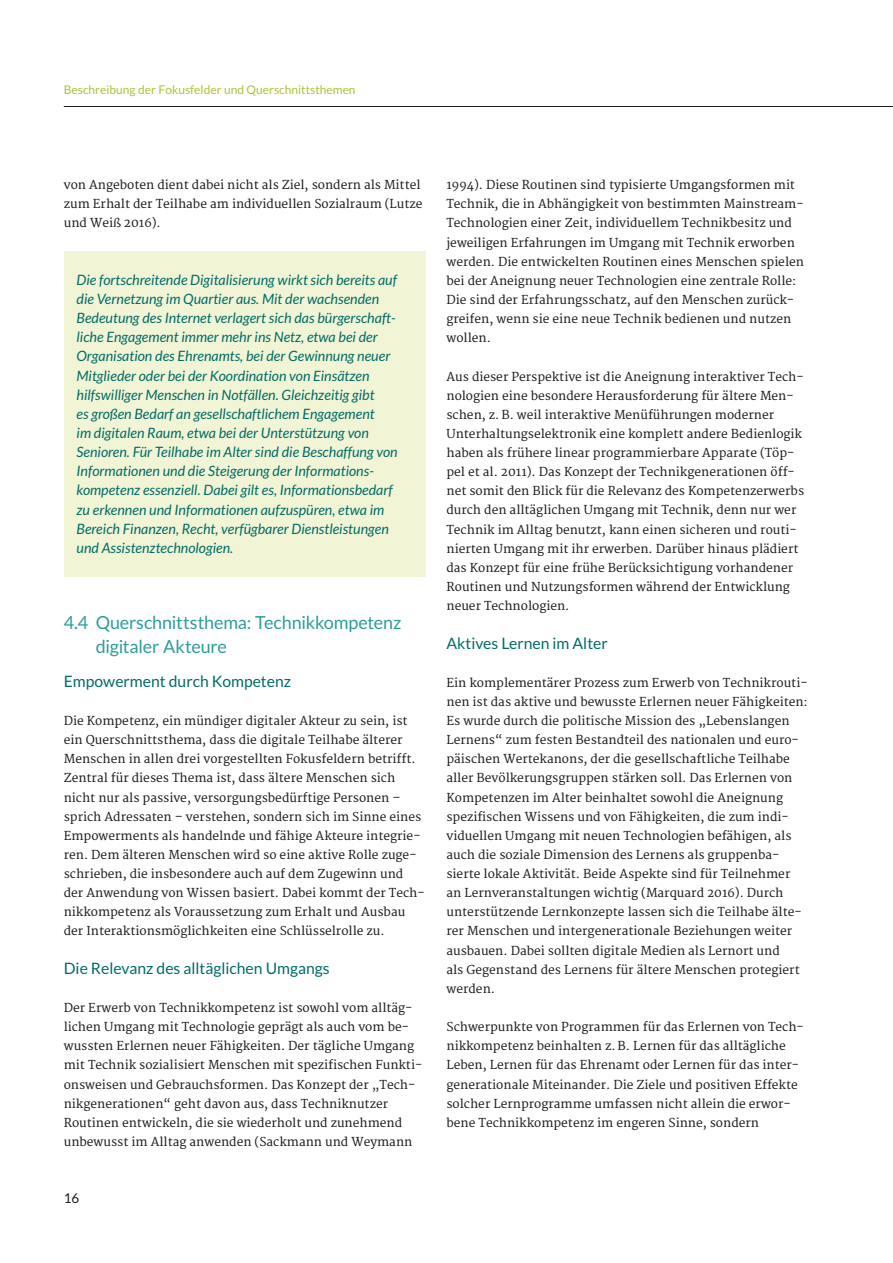
<style>
.page{position:relative;width:893px;height:1263px;background:#fff}
.page>*{position:absolute;margin:0;border:0;box-sizing:border-box;transform-origin:0 0}
.t1{font:18px/24px "Lato";letter-spacing:-.01em;color:#2e9d9a}
.t2{font:15.75px "Lato";color:#006b68}
.t3{font:italic 14.25px/19.2px "Lato";color:#006b68}
.t4{font:13.5px "Lato";color:#1d1d1b}
.t5{font:12px/19.2px "Merriweather";color:#1d1d1b}
.t6{font:12px "Lato";color:#a9c436}
</style>
<div class="page">
<hr style="left:64px;top:106px;width:829px;height:1px;background:#1d1d1b">
<div style="left:64px;top:251px;width:361px;height:325px;background:#f1f4d5"></div>
<p class="t6" style="left:64px;top:83px;width:293px">Beschreibung der Fokusfelder und Querschnittsthemen</p>
<p class="t5" style="left:64px;top:176px;width:360px">von Angeboten dient dabei nicht als Ziel, sondern als Mittel zum Erhalt der Teilhabe am individuellen Sozialraum (Lutze und Weiß 2016).</p>
<p class="t3" style="left:77px;top:271px;width:323px">Die fortschreitende Digitalisierung wirkt sich bereits auf die Vernetzung im Quartier aus. Mit der wachsenden Bedeutung des Internet verlagert sich das bürgerschaft&shy;liche Engagement immer mehr ins Netz, etwa bei der Organisation des Ehrenamts, bei der Gewinnung neuer Mitglieder oder bei der Koordination von Einsätzen hilfswilliger Menschen in Notfällen. Gleichzeitig gibt<br>es großen Bedarf an gesellschaftlichem Engagement<br>im digitalen Raum, etwa bei der Unterstützung von Senioren. Für Teilhabe im Alter sind die Beschaffung von Informationen und die Steigerung der Informations&shy;kompetenz essenziell. Dabei gilt es, Informationsbedarf zu erkennen und Informationen aufzuspüren, etwa im Bereich Finanzen, Recht, verfügbarer Dienstleistungen und Assistenztechnologien.</p>
<h1 class="t1" style="left:96px;top:611px;width:307px;text-indent:-32px">4.4 Querschnittsthema: Technikkompetenz digitaler Akteure</h1>
<h2 class="t2" style="left:64px;top:672px;width:229px">Empowerment durch Kompetenz</h2>
<p class="t5" style="left:64px;top:712px;width:362px">Die Kompetenz, ein mündiger digitaler Akteur zu sein, ist ein Querschnittsthema, dass die digitale Teilhabe älterer Menschen in allen drei vorgestellten Fokusfeldern betrifft.<br>Zentral für dieses Thema ist, dass ältere Menschen sich nicht nur als passive, versorgungsbedürftige Personen – sprich Adressaten – verstehen, sondern sich im Sinne eines Empowerments als handelnde und fähige Akteure integrie&shy;ren. Dem älteren Menschen wird so eine aktive Rolle zuge&shy;schrieben, die insbesondere auch auf dem Zugewinn und der Anwendung von Wissen basiert. Dabei kommt der Tech&shy;nikkompetenz als Voraussetzung zum Erhalt und Ausbau der Interaktionsmöglichkeiten eine Schlüsselrolle zu.</p>
<h2 class="t2" style="left:64px;top:959px;width:268px">Die Relevanz des alltäglichen Umgangs</h2>
<p class="t5" style="left:64px;top:999px;width:360px">Der Erwerb von Technikkompetenz ist sowohl vom alltäg&shy;lichen Umgang mit Technologie geprägt als auch vom be&shy;wussten Erlernen neuer Fähigkeiten. Der tägliche Umgang mit Technik sozialisiert Menschen mit spezifischen Funkti&shy;onsweisen und Gebrauchsformen. Das Konzept der „Tech&shy;nikgenerationen“ geht davon aus, dass Techniknutzer Routinen entwickeln, die sie wiederholt und zunehmend unbewusst im Alltag anwenden (Sackmann und Weymann</p>
<p class="t4" style="left:64px;top:1191px;width:17px">16</p>
<p class="t5" style="left:446px;top:176px;width:359px">1994). Diese Routinen sind typisierte Umgangsformen mit Technik, die in Abhängigkeit von bestimmten Mainstream-Technologien einer Zeit, individuellem Technikbesitz und jeweiligen Erfahrungen im Umgang mit Technik erworben werden. Die entwickelten Routinen eines Menschen spielen bei der Aneignung neuer Technologien eine zentrale Rolle:<br>Die sind der Erfahrungsschatz, auf den Menschen zurück&shy;greifen, wenn sie eine neue Technik bedienen und nutzen wollen.</p>
<p class="t5" style="left:446px;top:367px;width:359px">Aus dieser Perspektive ist die Aneignung interaktiver Tech&shy;nologien eine besondere Herausforderung für ältere Men&shy;schen, z. B. weil interaktive Menüführungen moderner Unterhaltungselektronik eine komplett andere Bedienlogik haben als frühere linear programmierbare Apparate (Töp&shy;pel et al. 2011). Das Konzept der Technikgenerationen öff&shy;net somit den Blick für die Relevanz des Kompetenzerwerbs durch den alltäglichen Umgang mit Technik, denn nur wer Technik im Alltag benutzt, kann einen sicheren und routi&shy;nierten Umgang mit ihr erwerben. Darüber hinaus plädiert das Konzept für eine frühe Berücksichtigung vorhandener Routinen und Nutzungsformen während der Entwicklung neuer Technologien.</p>
<h2 class="t2" style="left:446px;top:634px;width:163px">Aktives Lernen im Alter</h2>
<p class="t5" style="left:446px;top:673px;width:363px">Ein komplementärer Prozess zum Erwerb von Technikrouti&shy;nen ist das aktive und bewusste Erlernen neuer Fähigkeiten:<br>Es wurde durch die politische Mission des „Lebenslangen Lernens“ zum festen Bestandteil des nationalen und euro&shy;päischen Wertekanons, der die gesellschaftliche Teilhabe aller Bevölkerungsgruppen stärken soll. Das Erlernen von Kompetenzen im Alter beinhaltet sowohl die Aneignung spezifischen Wissens und von Fähigkeiten, die zum indi&shy;viduellen Umgang mit neuen Technologien befähigen, als auch die soziale Dimension des Lernens als gruppenba&shy;sierte lokale Aktivität. Beide Aspekte sind für Teilnehmer an Lernveranstaltungen wichtig (Marquard 2016). Durch unterstützende Lernkonzepte lassen sich die Teilhabe älte&shy;rer Menschen und intergenerationale Beziehungen weiter ausbauen. Dabei sollten digitale Medien als Lernort und<br>als Gegenstand des Lernens für ältere Menschen protegiert werden.</p>
<p class="t5" style="left:446px;top:1018px;width:359px">Schwerpunkte von Programmen für das Erlernen von Tech&shy;nikkompetenz beinhalten z. B. Lernen für das alltägliche Leben, Lernen für das Ehrenamt oder Lernen für das inter&shy;generationale Miteinander. Die Ziele und positiven Effekte solcher Lernprogramme umfassen nicht allein die erwor&shy;bene Technikkompetenz im engeren Sinne, sondern</p>
</div>
